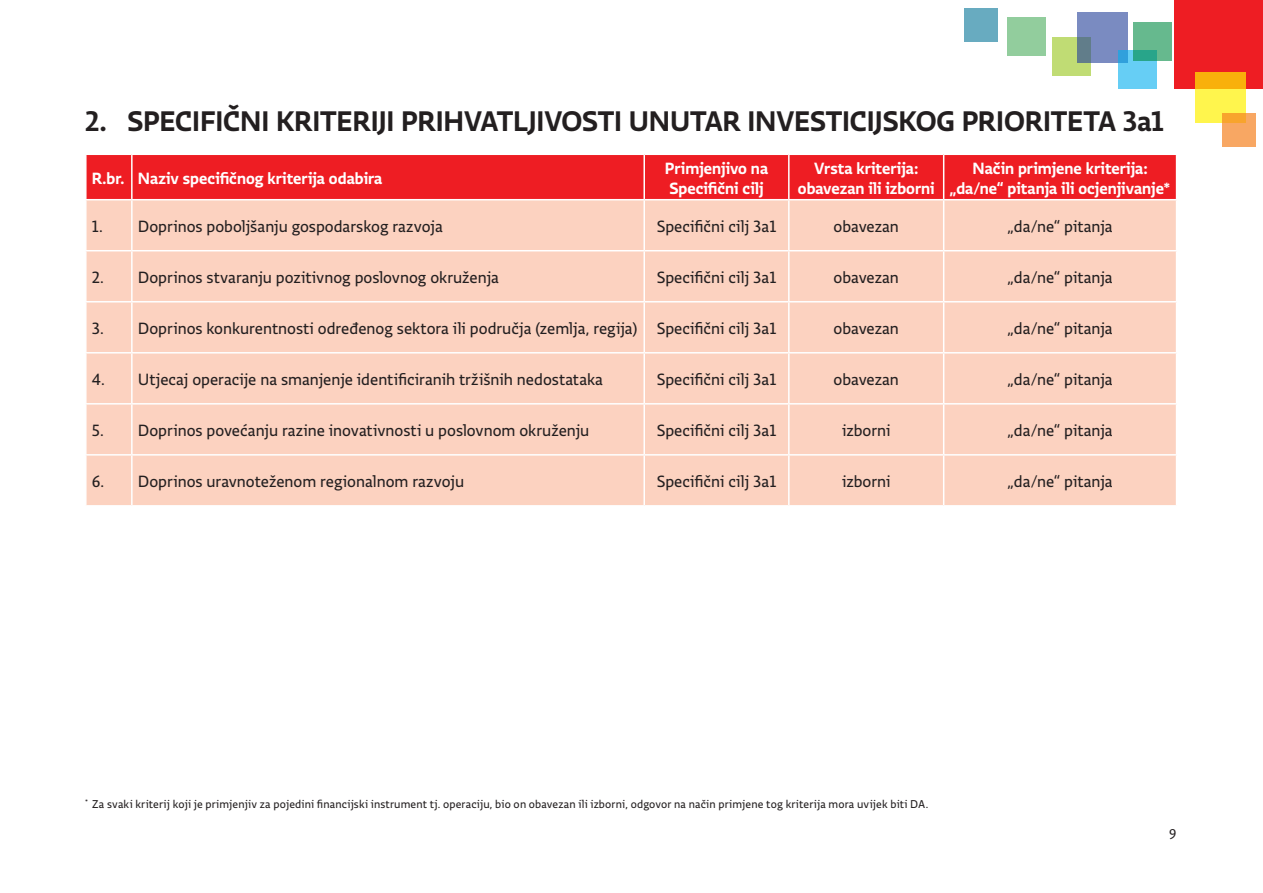
<style>
.page{position:relative;width:1263px;height:893px;background:#fff}
.page>*{position:absolute;margin:0;border:0;box-sizing:border-box;transform-origin:0 0}
.Subtitle{font:30px "Vlada RH Sans Bld";letter-spacing:-.005em;color:#231f20}
.t1{font:17.25px "Vlada RH Sans";color:#231f20}
.t2{font:17.25px/19.5px "Vlada RH Sans Bld";color:#fff;text-align:center}
.t3{font:300 15px "Vlada RH Sans";color:#231f20}
.legend{font:12px "Vlada RH Sans";letter-spacing:.015em;color:#231f20}
</style>
<div class="page">
<div style="left:1174px;top:0;width:89px;height:89px;background:#ee1d23"></div>
<svg style="left:1196px;top:73px;width:50px;height:50px;fill:#fff54d"></svg>
<div style="left:1052px;top:37px;width:39px;height:39px;background:#c0dc74"></div>
<svg style="left:1222px;top:113px;width:33px;height:34px"></svg>
<svg style="left:1077px;top:12px;width:50px;height:50px;fill:#7a8bc1"></svg>
<svg style="left:1118px;top:50px;width:38px;height:39px"></svg>
<div style="left:1007px;top:18px;width:39px;height:38px;background:#92cd9d"></div>
<svg style="left:1133px;top:22px;width:39px;height:39px;fill:#66b98e"></svg>
<div style="left:964px;top:8px;width:34px;height:34px;background:#68abc0"></div>
<div style="left:87px;top:155px;width:1089px;height:44px;background:#ee1d23"></div>
<div style="left:87px;top:200px;width:1089px;height:305px;background:#fcd2c0"></div>
<hr style="left:131px;top:155px;width:2px;height:44px;background:#fff">
<hr style="left:643px;top:155px;width:2px;height:44px;background:#fff">
<hr style="left:788px;top:155px;width:1px;height:44px;background:#fff">
<hr style="left:943px;top:155px;width:1px;height:44px;background:#fff">
<hr style="left:131px;top:200px;width:2px;height:50px;background:#fff">
<hr style="left:643px;top:200px;width:2px;height:50px;background:#fff">
<hr style="left:85px;top:250px;width:47px;height:1px;background:#fff">
<hr style="left:132px;top:250px;width:512px;height:1px;background:#fff">
<hr style="left:131px;top:251px;width:2px;height:50px;background:#fff">
<hr style="left:644px;top:250px;width:145px;height:1px;background:#fff">
<hr style="left:643px;top:251px;width:2px;height:50px;background:#fff">
<hr style="left:944px;top:250px;width:233px;height:1px;background:#fff">
<hr style="left:85px;top:301px;width:47px;height:1px;background:#fff">
<hr style="left:132px;top:301px;width:512px;height:1px;background:#fff">
<hr style="left:131px;top:302px;width:2px;height:50px;background:#fff">
<hr style="left:644px;top:301px;width:145px;height:1px;background:#fff">
<hr style="left:643px;top:302px;width:2px;height:50px;background:#fff">
<hr style="left:131px;top:354px;width:2px;height:49px;background:#fff">
<hr style="left:644px;top:352px;width:145px;height:2px;background:#fff">
<hr style="left:643px;top:354px;width:2px;height:49px;background:#fff">
<hr style="left:131px;top:405px;width:2px;height:49px;background:#fff">
<hr style="left:644px;top:403px;width:145px;height:2px;background:#fff">
<hr style="left:643px;top:405px;width:2px;height:49px;background:#fff">
<hr style="left:131px;top:456px;width:2px;height:49px;background:#fff">
<hr style="left:644px;top:454px;width:145px;height:2px;background:#fff">
<hr style="left:643px;top:456px;width:2px;height:49px;background:#fff">
<hr style="left:788px;top:200px;width:1px;height:50px;background:#fff">
<hr style="left:943px;top:200px;width:1px;height:50px;background:#fff">
<hr style="left:789px;top:250px;width:155px;height:1px;background:#fff">
<hr style="left:788px;top:251px;width:1px;height:50px;background:#fff">
<hr style="left:943px;top:251px;width:1px;height:50px;background:#fff">
<hr style="left:789px;top:301px;width:155px;height:1px;background:#fff">
<hr style="left:788px;top:302px;width:1px;height:50px;background:#fff">
<hr style="left:788px;top:354px;width:1px;height:49px;background:#fff">
<hr style="left:788px;top:405px;width:1px;height:49px;background:#fff">
<hr style="left:943px;top:405px;width:1px;height:49px;background:#fff">
<hr style="left:788px;top:456px;width:1px;height:49px;background:#fff">
<hr style="left:943px;top:456px;width:1px;height:49px;background:#fff">
<hr style="left:85px;top:352px;width:47px;height:2px;background:#fff">
<hr style="left:85px;top:403px;width:47px;height:2px;background:#fff">
<hr style="left:85px;top:454px;width:47px;height:2px;background:#fff">
<hr style="left:132px;top:352px;width:512px;height:2px;background:#fff">
<hr style="left:132px;top:403px;width:512px;height:2px;background:#fff">
<hr style="left:132px;top:454px;width:512px;height:2px;background:#fff">
<hr style="left:789px;top:352px;width:155px;height:2px;background:#fff">
<hr style="left:789px;top:403px;width:155px;height:2px;background:#fff">
<hr style="left:789px;top:454px;width:155px;height:2px;background:#fff">
<hr style="left:944px;top:454px;width:233px;height:2px;background:#fff">
<hr style="left:943px;top:354px;width:1px;height:49px;background:#fff">
<hr style="left:944px;top:403px;width:233px;height:2px;background:#fff">
<hr style="left:944px;top:301px;width:233px;height:1px;background:#fff">
<hr style="left:943px;top:302px;width:1px;height:50px;background:#fff">
<hr style="left:944px;top:352px;width:233px;height:2px;background:#fff">
<p class="Subtitle" style="left:85px;top:102px;width:1080px">2. SPECIFIČNI KRITERIJI PRIHVATLJIVOSTI UNUTAR INVESTICIJSKOG PRIORITETA 3a1</p>
<p class="t2" style="left:92px;top:168px;width:34px">R.br.</p>
<p class="t2" style="left:138px;top:168px;width:246px">Naziv specifičnog kriterija odabira</p>
<p class="t2" style="left:665px;top:158px;width:105px;text-align:left">Primjenjivo na<br>Specifični cilj</p>
<p class="t2" style="left:798px;top:158px;width:138px">Vrsta kriterija: obavezan ili izborni</p>
<p class="t2" style="left:950px;top:158px;width:222px">Način primjene kriterija: „da/ne“ pitanja ili ocjenjivanje*</p>
<p class="t1" style="left:92px;top:217px;width:13px">1.</p>
<p class="t1" style="left:138px;top:217px;width:306px">Doprinos poboljšanju gospodarskog razvoja</p>
<p class="t1" style="left:657px;top:217px;width:121px">Specifični cilj 3a1</p>
<p class="t1" style="left:833px;top:217px;width:67px">obavezan</p>
<p class="t1" style="left:1007px;top:217px;width:107px">„da/ne“ pitanja</p>
<p class="t1" style="left:92px;top:268px;width:14px">2.</p>
<p class="t1" style="left:138px;top:268px;width:363px">Doprinos stvaranju pozitivnog poslovnog okruženja</p>
<p class="t1" style="left:657px;top:268px;width:121px">Specifični cilj 3a1</p>
<p class="t1" style="left:833px;top:268px;width:67px">obavezan</p>
<p class="t1" style="left:1007px;top:268px;width:107px">„da/ne“ pitanja</p>
<p class="t1" style="left:92px;top:319px;width:14px">3.</p>
<p class="t1" style="left:138px;top:319px;width:501px">Doprinos konkurentnosti određenog sektora ili područja (zemlja, regija)</p>
<p class="t1" style="left:657px;top:319px;width:121px">Specifični cilj 3a1</p>
<p class="t1" style="left:833px;top:319px;width:67px">obavezan</p>
<p class="t1" style="left:1007px;top:319px;width:107px">„da/ne“ pitanja</p>
<p class="t1" style="left:92px;top:370px;width:15px">4.</p>
<p class="t1" style="left:138px;top:370px;width:467px">Utjecaj operacije na smanjenje identificiranih tržišnih nedostataka</p>
<p class="t1" style="left:657px;top:370px;width:121px">Specifični cilj 3a1</p>
<p class="t1" style="left:833px;top:370px;width:67px">obavezan</p>
<p class="t1" style="left:1007px;top:370px;width:107px">„da/ne“ pitanja</p>
<p class="t1" style="left:92px;top:421px;width:14px">5.</p>
<p class="t1" style="left:138px;top:421px;width:453px">Doprinos povećanju razine inovativnosti u poslovnom okruženju</p>
<p class="t1" style="left:657px;top:421px;width:121px">Specifični cilj 3a1</p>
<p class="t1" style="left:842px;top:421px;width:50px">izborni</p>
<p class="t1" style="left:1007px;top:421px;width:107px">„da/ne“ pitanja</p>
<p class="t1" style="left:92px;top:472px;width:14px">6.</p>
<p class="t1" style="left:138px;top:472px;width:328px">Doprinos uravnoteženom regionalnom razvoju</p>
<p class="t1" style="left:657px;top:472px;width:121px">Specifični cilj 3a1</p>
<p class="t1" style="left:842px;top:472px;width:50px">izborni</p>
<p class="t1" style="left:1007px;top:472px;width:107px">„da/ne“ pitanja</p>
<p class="legend" style="left:85px;top:797px;width:845px"><sup>*</sup> Za svaki kriterij koji je primjenjiv za pojedini financijski instrument tj. operaciju, bio on obavezan ili izborni, odgovor na način primjene tog kriterija mora uvijek biti DA.</p>
<p class="t3" style="left:1169px;top:826px;width:9px">9</p>
</div>
